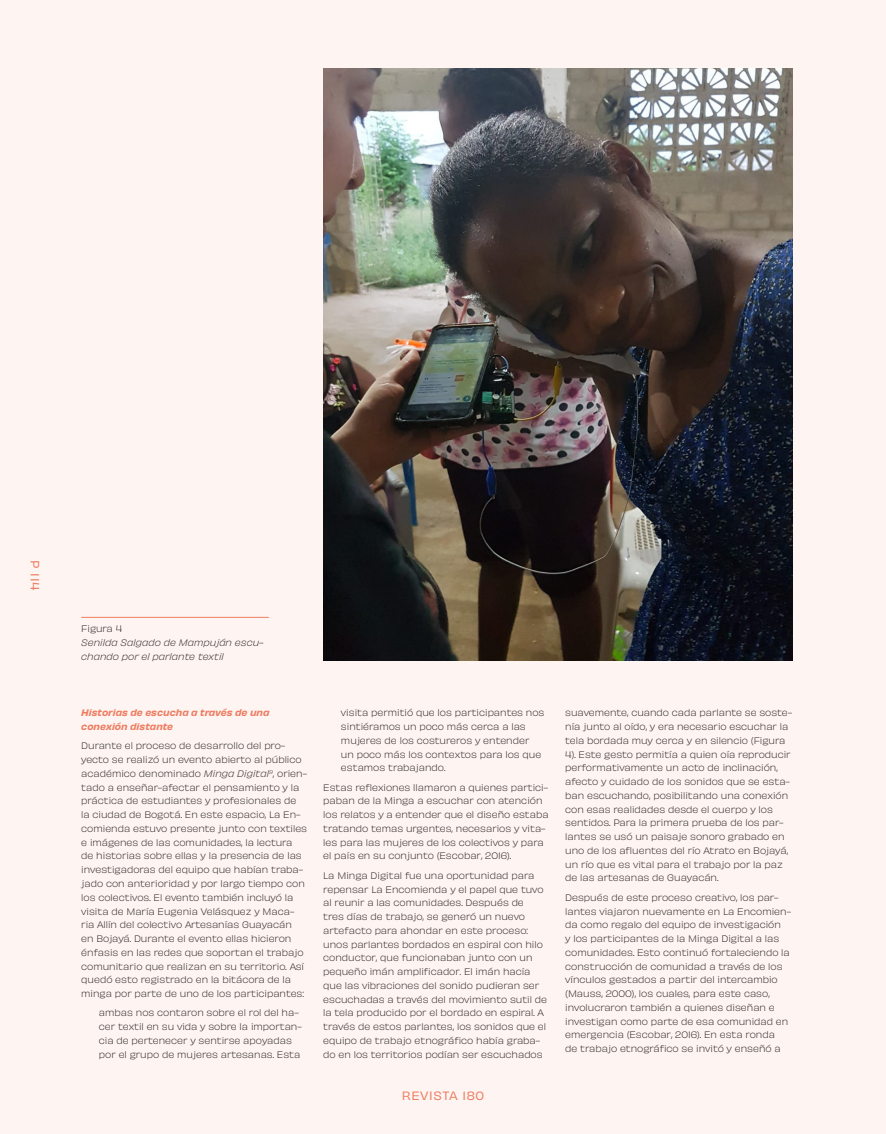
<style>
.page{position:relative;width:886px;height:1134px;background:#fef5f2}
.page>*{position:absolute;margin:0;border:0;box-sizing:border-box;transform-origin:0 0}
.t1{font:11.25px "Obviously";letter-spacing:.05em;color:#ee7c61}
.t2{font:8.75px/13.8px "Obviously Lght";color:#231f20}
.t3{font:italic 8.75px/13.8px "Obviously Lght";color:#231f20}
.t4{font:italic 8.75px/13.8px "Obviously Semi";color:#ee7c61}
.s1{font-style:normal}
.s2{font-style:italic}
</style>
<div class="page">
<img style="left:323px;top:69px;width:469px;height:591px">
<hr style="left:81px;top:617px;width:188px;height:1px;background:#ee7c61">
<p class="t1" style="left:44px;top:560px;width:31px;rotate:90deg">P 114</p>
<p class="t3" style="left:81px;top:621px;width:184px"><span class="s1">Figura 4<br></span>Senilda Salgado de Mampuján escu&shy;chando por el parlante textil</p>
<p class="t4" style="left:81px;top:705px;width:190px">Historias de escucha a través de una conexión distante</p>
<p class="t2" style="left:81px;top:738px;width:227px">Durante el proceso de desarrollo del pro&shy;yecto se realizó un evento abierto al público académico denominado <span class="s2">Minga Digital</span><sup>9</sup>, orien&shy;tado a enseñar-afectar el pensamiento y la práctica de estudiantes y profesionales de<br>la ciudad de Bogotá. En este espacio, La En&shy;comienda estuvo presente junto con textiles e imágenes de las comunidades, la lectura<br>de historias sobre ellas y la presencia de las investigadoras del equipo que habían traba&shy;jado con anterioridad y por largo tiempo con los colectivos. El evento también incluyó la visita de María Eugenia Velásquez y Maca&shy;ria Allín del colectivo Artesanías Guayacán<br>en Bojayá. Durante el evento ellas hicieron énfasis en las redes que soportan el trabajo comunitario que realizan en su territorio. Así quedó esto registrado en la bitácora de la minga por parte de uno de los participantes:</p>
<p class="t2" style="left:99px;top:1005px;width:204px">ambas nos contaron sobre el rol del ha&shy;cer textil en su vida y sobre la importan&shy;cia de pertenecer y sentirse apoyadas por el grupo de mujeres artesanas. Esta</p>
<p class="t2" style="left:341px;top:705px;width:205px">visita permitió que los participantes nos sintiéramos un poco más cerca a las mujeres de los costureros y entender un poco más los contextos para los que estamos trabajando.</p>
<p class="t2" style="left:323px;top:780px;width:227px">Estas reflexiones llamaron a quienes partici&shy;paban de la Minga a escuchar con atención los relatos y a entender que el diseño estaba tratando temas urgentes, necesarios y vita&shy;les para las mujeres de los colectivos y para el país en su conjunto (Escobar, 2016).</p>
<p class="t2" style="left:323px;top:868px;width:225px">La Minga Digital fue una oportunidad para repensar La Encomienda y el papel que tuvo al reunir a las comunidades. Después de<br>tres días de trabajo, se generó un nuevo artefacto para ahondar en este proceso: unos parlantes bordados en espiral con hilo conductor, que funcionaban junto con un pequeño imán amplificador. El imán hacía que las vibraciones del sonido pudieran ser escuchadas a través del movimiento sutil de la tela producido por el bordado en espiral. A través de estos parlantes, los sonidos que el equipo de trabajo etnográfico había graba&shy;do en los territorios podían ser escuchados</p>
<p class="t1" style="left:402px;top:1087px;width:84px">REVISTA 180</p>
<p class="t2" style="left:565px;top:705px;width:228px">suavemente, cuando cada parlante se soste&shy;nía junto al oído, y era necesario escuchar la tela bordada muy cerca y en silencio (Figura 4). Este gesto permitía a quien oía reproducir performativamente un acto de inclinación, afecto y cuidado de los sonidos que se esta&shy;ban escuchando, posibilitando una conexión con esas realidades desde el cuerpo y los sentidos. Para la primera prueba de los par&shy;lantes se usó un paisaje sonoro grabado en uno de los afluentes del río Atrato en Bojayá, un río que es vital para el trabajo por la paz de las artesanas de Guayacán.</p>
<p class="t2" style="left:565px;top:890px;width:227px">Después de este proceso creativo, los par&shy;lantes viajaron nuevamente en La Encomien&shy;da como regalo del equipo de investigación<br>y los participantes de la Minga Digital a las comunidades. Esto continuó fortaleciendo la construcción de comunidad a través de los vínculos gestados a partir del intercambio (Mauss, 2000), los cuales, para este caso, involucraron también a quienes diseñan e investigan como parte de esa comunidad en emergencia (Escobar, 2016). En esta ronda<br>de trabajo etnográfico se invitó y enseñó a</p>
</div>
